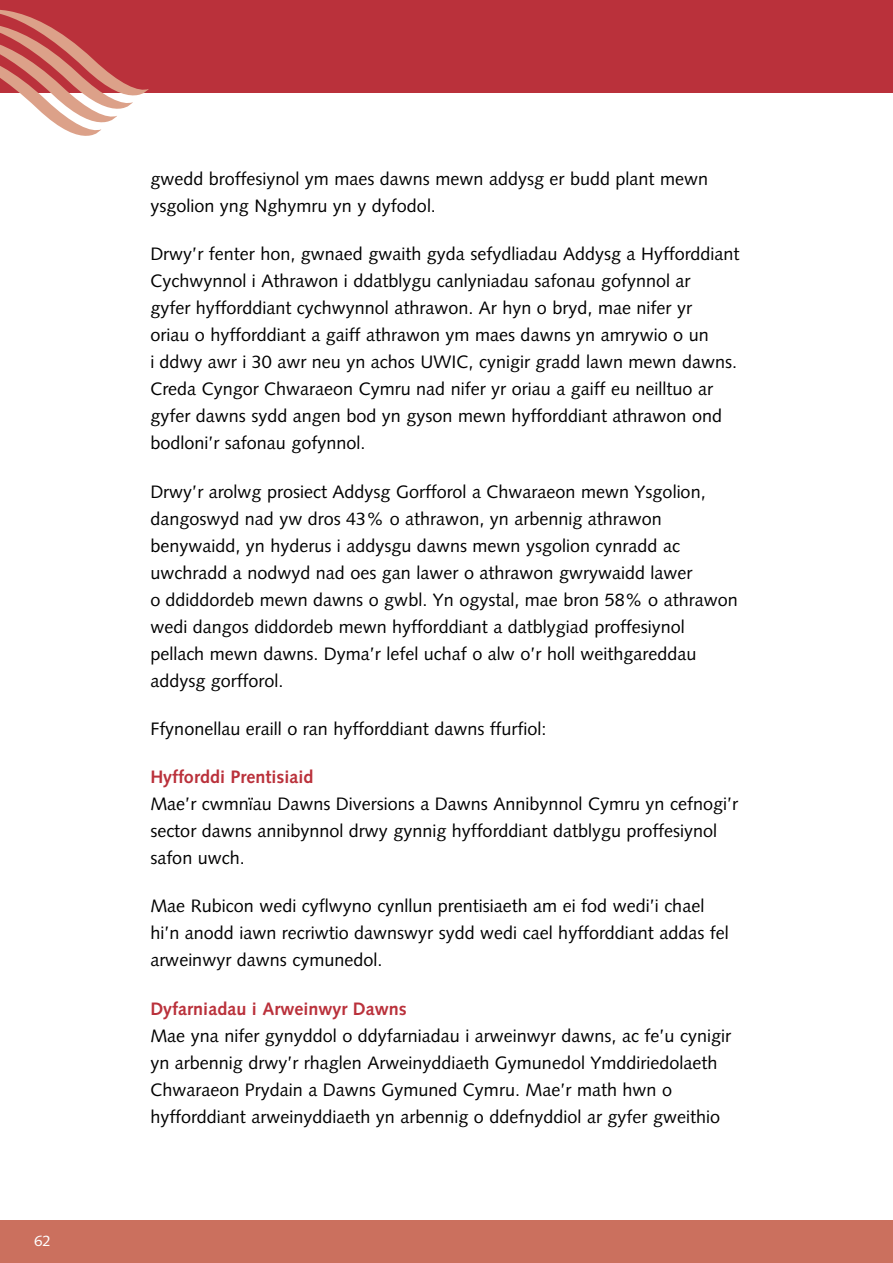
<style>
.page{position:relative;width:893px;height:1263px;background:#fff}
.page>*{position:absolute;margin:0;border:0;box-sizing:border-box;transform-origin:0 0}
.Body_Text{font:18px/27px "Syntax";color:#000}
.sub_sub_sub_head{font:700 18px "Syntax";color:#ba313b}
.t1{font:15px "Syntax";color:#fff}
</style>
<div class="page">
<div style="left:0;top:1220px;width:893px;height:43px;background:#cb705e"></div>
<div style="left:0;top:0;width:893px;height:92px;background:#ba313b"></div>
<svg style="left:0;top:10px;width:149px;height:126px"></svg>
<p class="t1" style="left:34px;top:1232px;width:18px">62</p>
<p class="Body_Text" style="left:150px;top:165px;width:559px">gwedd broffesiynol ym maes dawns mewn addysg er budd plant mewn ysgolion yng Nghymru yn y dyfodol.</p>
<p class="Body_Text" style="left:150px;top:241px;width:591px">Drwy’r fenter hon, gwnaed gwaith gyda sefydliadau Addysg a Hyfforddiant Cychwynnol i Athrawon i ddatblygu canlyniadau safonau gofynnol ar<br>gyfer hyfforddiant cychwynnol athrawon. Ar hyn o bryd, mae nifer yr<br>oriau o hyfforddiant a gaiff athrawon ym maes dawns yn amrywio o un<br>i ddwy awr i 30 awr neu yn achos UWIC, cynigir gradd lawn mewn dawns.<br>Creda Cyngor Chwaraeon Cymru nad nifer yr oriau a gaiff eu neilltuo ar gyfer dawns sydd angen bod yn gyson mewn hyfforddiant athrawon ond bodloni’r safonau gofynnol.</p>
<p class="Body_Text" style="left:150px;top:478px;width:589px">Drwy’r arolwg prosiect Addysg Gorfforol a Chwaraeon mewn Ysgolion, dangoswyd nad yw dros 43% o athrawon, yn arbennig athrawon benywaidd, yn hyderus i addysgu dawns mewn ysgolion cynradd ac uwchradd a nodwyd nad oes gan lawer o athrawon gwrywaidd lawer<br>o ddiddordeb mewn dawns o gwbl. Yn ogystal, mae bron 58% o athrawon wedi dangos diddordeb mewn hyfforddiant a datblygiad proffesiynol pellach mewn dawns. Dyma’r lefel uchaf o alw o’r holl weithgareddau addysg gorfforol.</p>
<p class="Body_Text" style="left:150px;top:715px;width:398px">Ffynonellau eraill o ran hyfforddiant dawns ffurfiol:</p>
<p class="sub_sub_sub_head" style="left:150px;top:767px;width:165px">Hyfforddi Prentisiaid</p>
<p class="Body_Text" style="left:150px;top:790px;width:589px">Mae’r cwmnïau Dawns Diversions a Dawns Annibynnol Cymru yn cefnogi’r sector dawns annibynnol drwy gynnig hyfforddiant datblygu proffesiynol safon uwch.</p>
<p class="Body_Text" style="left:150px;top:893px;width:580px">Mae Rubicon wedi cyflwyno cynllun prentisiaeth am ei fod wedi’i chael hi’n anodd iawn recriwtio dawnswyr sydd wedi cael hyfforddiant addas fel arweinwyr dawns cymunedol.</p>
<p class="sub_sub_sub_head" style="left:150px;top:998px;width:258px">Dyfarniadau i Arweinwyr Dawns</p>
<p class="Body_Text" style="left:150px;top:1022px;width:582px">Mae yna nifer gynyddol o ddyfarniadau i arweinwyr dawns, ac fe’u cynigir yn arbennig drwy’r rhaglen Arweinyddiaeth Gymunedol Ymddiriedolaeth Chwaraeon Prydain a Dawns Gymuned Cymru. Mae’r math hwn o hyfforddiant arweinyddiaeth yn arbennig o ddefnyddiol ar gyfer gweithio</p>
</div>
